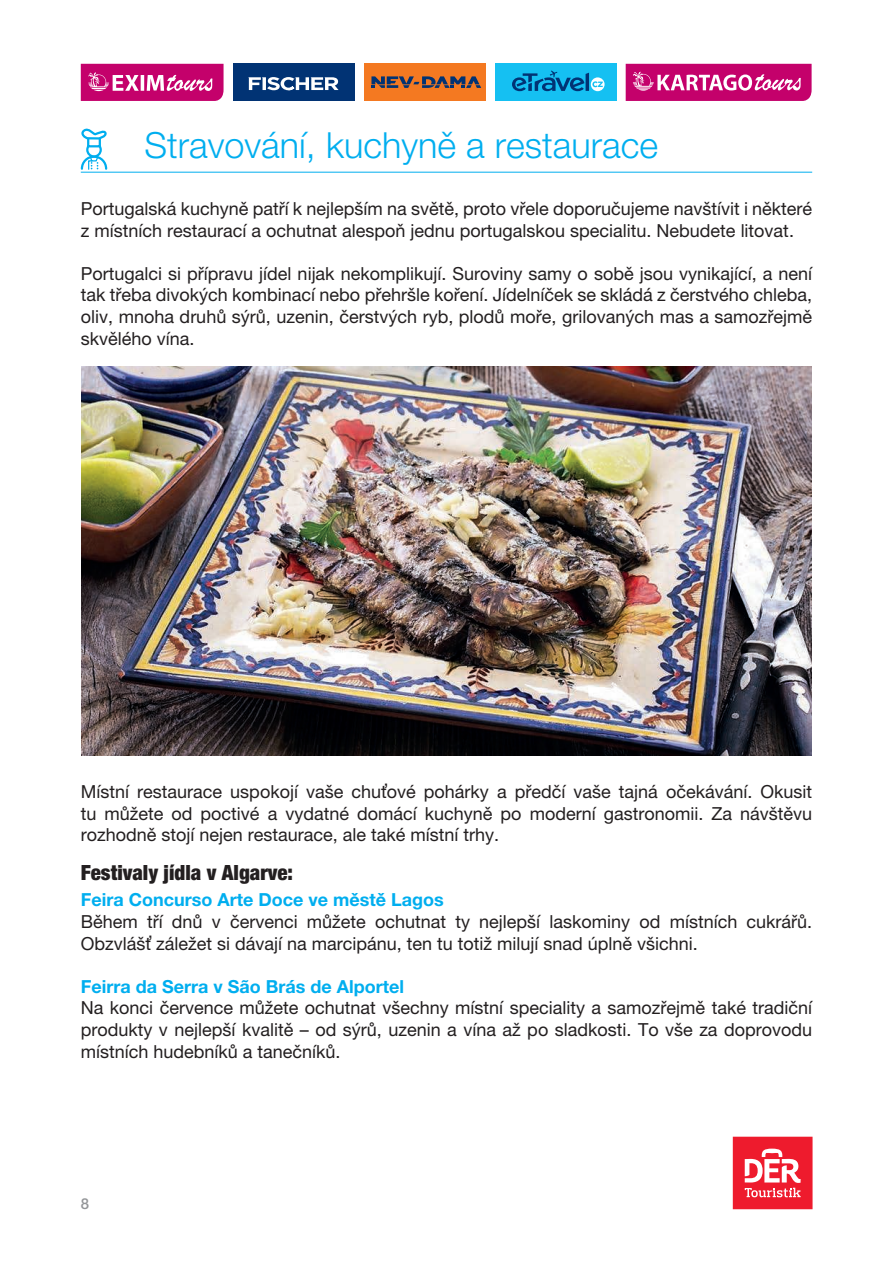
<style>
.page{position:relative;width:893px;height:1263px;background:#fff}
.page>*{position:absolute;margin:0;border:0;box-sizing:border-box;transform-origin:0 0}
.t1{font:300 36px "Helvetica Neue CE";color:#00aeef}
.t2{font:900 condensed 21px "Helvetica Neue CE";color:#231f20}
.t3{font:18px/21.6px "Helvetica Neue CE";color:#231f20;text-align:justify}
.t4{font:700 18px "Helvetica Neue CE";color:#00aeef}
.t5{font:500 15px "Helvetica Neue CE";color:#939598}
</style>
<div class="page">
<div style="left:233px;top:64px;width:121px;height:37px;background:#013374"></div>
<svg style="left:248px;top:77px;width:91px;height:13px"></svg>
<div style="left:364px;top:64px;width:121px;height:37px;background:#f47921"></div>
<svg style="left:371px;top:76px;width:110px;height:12px"></svg>
<div style="left:495px;top:64px;width:121px;height:37px;background:#15c0f2"></div>
<svg style="left:512px;top:71px;width:93px;height:20px"></svg>
<svg style="left:81px;top:64px;width:143px;height:37px;background:#cd2b83"></svg>
<svg style="left:626px;top:64px;width:186px;height:37px;background:#ce2c84"></svg>
<div style="left:733px;top:1137px;width:79px;height:72px;background:#ee1b2d"></div>
<svg style="left:745px;top:1148px;width:56px;height:49px"></svg>
<hr style="left:81px;top:172px;width:731px;height:1px;background:#00aeef">
<svg style="left:81px;top:129px;width:26px;height:41px"></svg>
<img style="left:81px;top:366px;width:731px;height:389px">
<h1 class="t1" style="left:145px;top:124px;width:515px">Stravování, kuchyně a restaurace</h1>
<p class="t3" style="left:81px;top:198px;width:733px">Portugalská kuchyně patří k nejlepším na světě, proto vřele doporučujeme navštívit i některé z místních restaurací a ochutnat alespoň jednu portugalskou specialitu. Nebudete litovat.</p>
<p class="t3" style="left:81px;top:263px;width:733px">Portugalci si přípravu jídel nijak nekomplikují. Suroviny samy o sobě jsou vynikající, a není tak třeba divokých kombinací nebo přehršle koření. Jídelníček se skládá z čerstvého chleba, oliv, mnoha druhů sýrů, uzenin, čerstvých ryb, plodů moře, grilovaných mas a samozřejmě skvělého vína.</p>
<p class="t3" style="left:81px;top:781px;width:733px">Místní restaurace uspokojí vaše chuťové pohárky a předčí vaše tajná očekávání. Okusit tu můžete od poctivé a vydatné domácí kuchyně po moderní gastronomii. Za návštěvu rozhodně stojí nejen restaurace, ale také místní trhy.</p>
<p class="t2" style="left:81px;top:860px;width:214px">Festivaly jídla v Algarve:</p>
<p class="t4" style="left:81px;top:889px;width:365px">Feira Concurso Arte Doce ve městě Lagos</p>
<p class="t3" style="left:81px;top:911px;width:733px">Během tří dnů v červenci můžete ochutnat ty nejlepší laskominy od místních cukrářů.<br>Obzvlášť záležet si dávají na marcipánu, ten tu totiž milují snad úplně všichni.</p>
<p class="t4" style="left:81px;top:975px;width:325px">Feirra da Serra v São Brás de Alportel</p>
<p class="t3" style="left:81px;top:997px;width:733px">Na konci července můžete ochutnat všechny místní speciality a samozřejmě také tradiční produkty v nejlepší kvalitě – od sýrů, uzenin a vína až po sladkosti. To vše za doprovodu místních hudebníků a tanečníků.</p>
<p class="t5" style="left:81px;top:1194px;width:10px">8</p>
</div>
